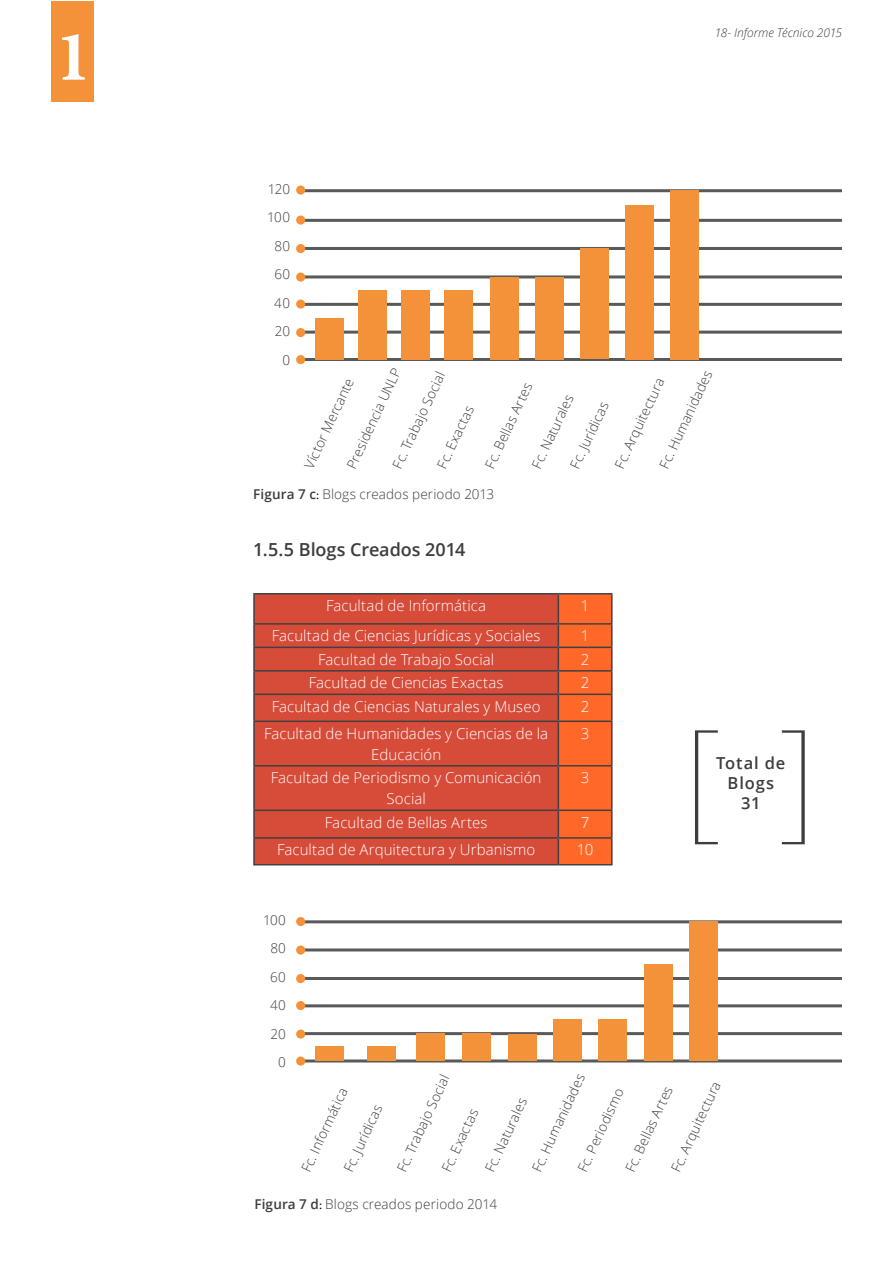
<style>
.page{position:relative;width:893px;height:1263px;background:#fff}
.page>*{position:absolute;margin:0;border:0;box-sizing:border-box;transform-origin:0 0}
.t1{font:700 72px "Minion Pro";color:#fff}
.t2{font:600 18px "Open Sans";color:#3d3c3e}
.t3{font:600 16.5px/19.8px "Open Sans";letter-spacing:.05em;color:#3d3c3e;text-align:center}
.t4{font:300 15px/21px "Open Sans";letter-spacing:.005em;color:#fff;text-align:center}
.t5{font:300 13.5px/28.5px "Open Sans";letter-spacing:.01em;color:#3d3c3e;text-align:right}
.t6{font:italic 300 12px "Open Sans";color:#3d3c3e}
.s1{font-weight:600}
.s2{font-family:"Minion Pro";font-weight:400;color:#000}
</style>
<div class="page">
<hr style="left:301px;top:358px;width:541px;height:3px;background:#58595b">
<hr style="left:301px;top:331px;width:541px;height:3px;background:#58595b">
<hr style="left:301px;top:219px;width:541px;height:3px;background:#58595b">
<hr style="left:301px;top:303px;width:541px;height:3px;background:#58595b">
<hr style="left:301px;top:275px;width:541px;height:3px;background:#58595b">
<hr style="left:301px;top:189px;width:541px;height:3px;background:#58595b">
<hr style="left:301px;top:247px;width:541px;height:3px;background:#58595b">
<div style="left:315px;top:318px;width:29px;height:41px;background:#f4923a"></div>
<div style="left:358px;top:290px;width:28px;height:70px;background:#f4923a"></div>
<div style="left:401px;top:290px;width:29px;height:69px;background:#f4923a"></div>
<div style="left:445px;top:290px;width:28px;height:69px;background:#f4923a"></div>
<div style="left:490px;top:277px;width:28px;height:82px;background:#f4923a"></div>
<div style="left:535px;top:277px;width:28px;height:82px;background:#f4923a"></div>
<div style="left:580px;top:249px;width:28px;height:110px;background:#f4923a"></div>
<div style="left:625px;top:205px;width:28px;height:154px;background:#f4923a"></div>
<div style="left:670px;top:190px;width:28px;height:169px;background:#f4923a"></div>
<div style="left:296px;top:355px;width:9px;height:9px;background:#f4923a;border-radius:50%"></div>
<div style="left:296px;top:328px;width:9px;height:9px;background:#f4923a;border-radius:50%"></div>
<div style="left:296px;top:299px;width:9px;height:10px;background:#f4923a;border-radius:50%"></div>
<div style="left:296px;top:272px;width:9px;height:10px;background:#f4923a;border-radius:50%"></div>
<div style="left:296px;top:244px;width:9px;height:9px;background:#f4923a;border-radius:50%"></div>
<div style="left:296px;top:215px;width:9px;height:10px;background:#f4923a;border-radius:50%"></div>
<div style="left:296px;top:185px;width:9px;height:10px;background:#f4923a;border-radius:50%"></div>
<div style="left:255px;top:594px;width:303px;height:270px;background:#d74b39"></div>
<hr style="left:253px;top:648px;width:2px;height:22px;background:#414042">
<hr style="left:253px;top:722px;width:2px;height:43px;background:#414042">
<hr style="left:253px;top:839px;width:2px;height:25px;background:#414042">
<hr style="left:253px;top:864px;width:305px;height:1px;background:#414042">
<hr style="left:611px;top:648px;width:2px;height:22px;background:#414042">
<hr style="left:611px;top:722px;width:2px;height:43px;background:#414042">
<div style="left:558px;top:594px;width:54px;height:270px;background:#ff6829"></div>
<hr style="left:611px;top:839px;width:2px;height:25px;background:#414042">
<hr style="left:558px;top:864px;width:55px;height:1px;background:#414042">
<hr style="left:253px;top:765px;width:305px;height:1px;background:#414042">
<hr style="left:253px;top:766px;width:2px;height:43px;background:#414042">
<hr style="left:558px;top:765px;width:55px;height:1px;background:#414042">
<hr style="left:611px;top:766px;width:2px;height:43px;background:#414042">
<hr style="left:253px;top:809px;width:305px;height:2px;background:#414042">
<hr style="left:253px;top:811px;width:2px;height:26px;background:#414042">
<hr style="left:558px;top:809px;width:55px;height:2px;background:#414042">
<hr style="left:611px;top:811px;width:2px;height:26px;background:#414042">
<hr style="left:253px;top:837px;width:305px;height:2px;background:#414042">
<hr style="left:558px;top:837px;width:55px;height:2px;background:#414042">
<hr style="left:253px;top:625px;width:2px;height:22px;background:#414042">
<hr style="left:611px;top:625px;width:2px;height:22px;background:#414042">
<hr style="left:253px;top:647px;width:305px;height:1px;background:#414042">
<hr style="left:558px;top:647px;width:55px;height:1px;background:#414042">
<hr style="left:253px;top:593px;width:305px;height:1px;background:#414042">
<hr style="left:253px;top:594px;width:2px;height:29px;background:#414042">
<hr style="left:558px;top:593px;width:55px;height:1px;background:#414042">
<hr style="left:611px;top:594px;width:2px;height:29px;background:#414042">
<hr style="left:253px;top:623px;width:305px;height:2px;background:#414042">
<hr style="left:558px;top:623px;width:55px;height:2px;background:#414042">
<hr style="left:253px;top:670px;width:305px;height:2px;background:#414042">
<hr style="left:253px;top:672px;width:2px;height:21px;background:#414042">
<hr style="left:558px;top:670px;width:55px;height:2px;background:#414042">
<hr style="left:611px;top:672px;width:2px;height:21px;background:#414042">
<hr style="left:253px;top:693px;width:305px;height:2px;background:#414042">
<hr style="left:253px;top:695px;width:2px;height:25px;background:#414042">
<hr style="left:558px;top:693px;width:55px;height:2px;background:#414042">
<hr style="left:611px;top:695px;width:2px;height:25px;background:#414042">
<hr style="left:253px;top:720px;width:305px;height:2px;background:#414042">
<hr style="left:558px;top:720px;width:55px;height:2px;background:#414042">
<svg style="left:695px;top:730px;width:23px;height:114px"></svg>
<svg style="left:782px;top:730px;width:23px;height:114px"></svg>
<hr style="left:301px;top:1059px;width:541px;height:3px;background:#58595b">
<hr style="left:301px;top:1032px;width:541px;height:3px;background:#58595b">
<hr style="left:301px;top:920px;width:541px;height:3px;background:#58595b">
<hr style="left:301px;top:1004px;width:541px;height:3px;background:#58595b">
<hr style="left:301px;top:977px;width:541px;height:3px;background:#58595b">
<hr style="left:301px;top:948px;width:541px;height:3px;background:#58595b">
<div style="left:315px;top:1046px;width:29px;height:15px;background:#f4923a"></div>
<div style="left:367px;top:1046px;width:28px;height:15px;background:#f4923a"></div>
<div style="left:416px;top:1033px;width:29px;height:28px;background:#f4923a"></div>
<div style="left:463px;top:1033px;width:28px;height:28px;background:#f4923a"></div>
<div style="left:508px;top:1034px;width:28px;height:27px;background:#f4923a"></div>
<div style="left:553px;top:1020px;width:28px;height:41px;background:#f4923a"></div>
<div style="left:598px;top:1020px;width:28px;height:41px;background:#f4923a"></div>
<div style="left:644px;top:964px;width:29px;height:97px;background:#f4923a"></div>
<div style="left:689px;top:921px;width:29px;height:140px;background:#f4923a"></div>
<div style="left:296px;top:1056px;width:9px;height:9px;background:#f4923a;border-radius:50%"></div>
<div style="left:296px;top:1029px;width:9px;height:9px;background:#f4923a;border-radius:50%"></div>
<div style="left:296px;top:1001px;width:9px;height:9px;background:#f4923a;border-radius:50%"></div>
<div style="left:296px;top:974px;width:9px;height:9px;background:#f4923a;border-radius:50%"></div>
<div style="left:296px;top:945px;width:9px;height:9px;background:#f4923a;border-radius:50%"></div>
<div style="left:296px;top:917px;width:9px;height:9px;background:#f4923a;border-radius:50%"></div>
<div style="left:52px;top:2px;width:42px;height:100px;background:#f4923a"></div>
<h1 class="t1" style="left:55px;top:6px;width:37px">1</h1>
<p class="t6" style="left:715px;top:24px;width:129px">18- Informe Técnico 2015</p>
<p class="t5" style="left:267px;top:174px;width:24px">120<br>100<br>80<br>60<br>40<br>20<br>0</p>
<p class="t5" style="left:338px;top:462px;width:111px;rotate:-65deg">Presidencia UNLP</p>
<p class="t5" style="left:383px;top:462px;width:107px;rotate:-65deg">Fc. Trabajo Social</p>
<p class="t5" style="left:295px;top:462px;width:100px;rotate:-65deg">Víctor Mercante</p>
<p class="t5" style="left:428px;top:462px;width:70px;rotate:-65deg">Fc. Exactas</p>
<p class="t5" style="left:650px;top:462px;width:108px;rotate:-65deg">Fc. Humanidades</p>
<p class="t5" style="left:605px;top:462px;width:100px;rotate:-65deg">Fc. Arquitectura</p>
<p class="t5" style="left:476px;top:462px;width:95px;rotate:-65deg">Fc. Bellas Artes</p>
<p class="t5" style="left:523px;top:462px;width:82px;rotate:-65deg">Fc. Naturales</p>
<p class="t5" style="left:561px;top:462px;width:74px;rotate:-65deg">Fc. Jurídicas</p>
<p class="t5" style="left:253px;top:480px;width:242px"><span class="s1">Figura 7 c</span><span class="s2">:</span> Blogs creados periodo 2013</p>
<h2 class="t2" style="left:253px;top:537px;width:214px">1.5.5 Blogs Creados 2014</h2>
<p class="t4" style="left:326px;top:595px;width:162px">Facultad de Informática</p>
<p class="t4" style="left:581px;top:595px;width:10px">1</p>
<p class="t4" style="left:272px;top:625px;width:270px">Facultad de Ciencias Jurídicas y Sociales</p>
<p class="t4" style="left:581px;top:625px;width:10px">1</p>
<p class="t4" style="left:318px;top:648px;width:177px">Facultad de Trabajo Social</p>
<p class="t4" style="left:581px;top:648px;width:10px">2</p>
<p class="t4" style="left:309px;top:672px;width:196px">Facultad de Ciencias Exactas</p>
<p class="t4" style="left:581px;top:672px;width:10px">2</p>
<p class="t4" style="left:272px;top:695px;width:270px">Facultad de Ciencias Naturales y Museo</p>
<p class="t4" style="left:581px;top:695px;width:10px">2</p>
<p class="t4" style="left:264px;top:722px;width:286px">Facultad de Humanidades y Ciencias de la<br>Educación</p>
<p class="t4" style="left:581px;top:722px;width:10px">3</p>
<p class="t4" style="left:271px;top:767px;width:272px">Facultad de Periodismo y Comunicación<br>Social</p>
<p class="t4" style="left:581px;top:767px;width:10px">3</p>
<p class="t4" style="left:325px;top:811px;width:164px">Facultad de Bellas Artes</p>
<p class="t4" style="left:581px;top:811px;width:10px">7</p>
<p class="t4" style="left:277px;top:839px;width:260px">Facultad de Arquitectura y Urbanismo</p>
<p class="t4" style="left:577px;top:839px;width:18px">10</p>
<p class="t5" style="left:263px;top:905px;width:24px">100<br>80<br>60<br>40<br>20<br>0</p>
<p class="t3" style="left:716px;top:753px;width:71px">Total de<br>Blogs<br>31</p>
<p class="t5" style="left:292px;top:1165px;width:92px;rotate:-65deg">Fc. Informática</p>
<p class="t5" style="left:334px;top:1165px;width:74px;rotate:-65deg">Fc. Jurídicas</p>
<p class="t5" style="left:523px;top:1165px;width:108px;rotate:-65deg">Fc. Humanidades</p>
<p class="t5" style="left:388px;top:1165px;width:107px;rotate:-65deg">Fc. Trabajo Social</p>
<p class="t5" style="left:568px;top:1165px;width:92px;rotate:-65deg">Fc. Periodismo</p>
<p class="t5" style="left:616px;top:1165px;width:95px;rotate:-65deg">Fc. Bellas Artes</p>
<p class="t5" style="left:662px;top:1165px;width:100px;rotate:-65deg">Fc. Arquitectura</p>
<p class="t5" style="left:432px;top:1165px;width:70px;rotate:-65deg">Fc. Exactas</p>
<p class="t5" style="left:476px;top:1165px;width:82px;rotate:-65deg">Fc. Naturales</p>
<p class="t5" style="left:254px;top:1189px;width:244px"><span class="s1">Figura 7 d</span><span class="s2">:</span> Blogs creados periodo 2014</p>
</div>
